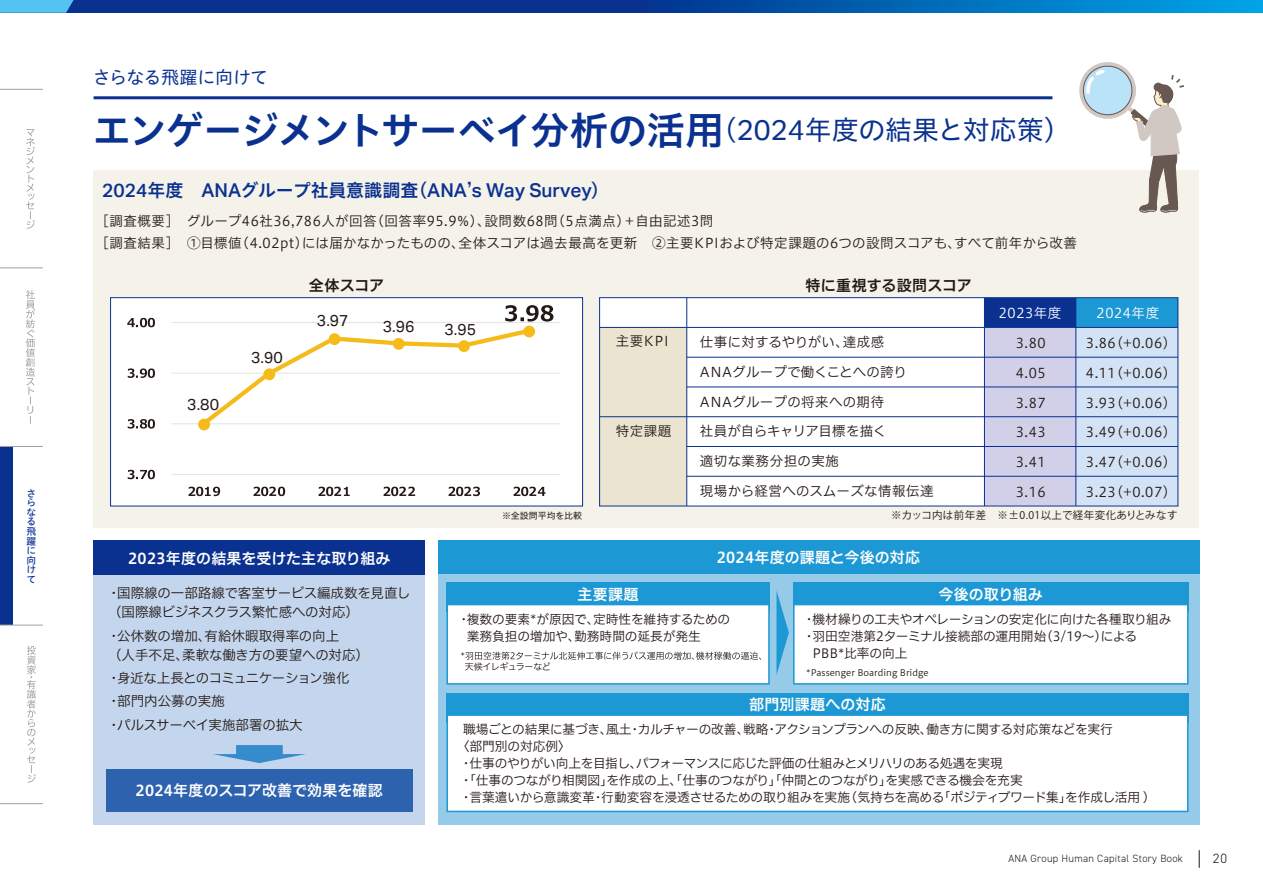
<style>
.page{position:relative;width:1263px;height:893px;background:#fff}
.page>*{position:absolute;margin:0;border:0;box-sizing:border-box;transform-origin:0 0}
.t1{font:39px "Hiragino UD Sans Std N W6";letter-spacing:-.045em;color:#0b3190}
.t2{font:500 19.05px "Aktiv Grotesk";color:#0b3190}
.t3{font:18px "Hiragino UD Sans Std N W4";letter-spacing:-.025em;color:#0b3190}
.t4{font:15.9px "Aktiv Grotesk";color:#221815}
.t5{font:15px "Hiragino UD Sans F Std N W6";letter-spacing:.01em;color:#fff}
.t6{font:15px "Hiragino UD Sans F Std N W6";letter-spacing:.01em;color:#221815}
.t7{font:13.5px/19.2px "Hiragino UD Sans F Std N W3";letter-spacing:.01em;color:#221815}
.t8{font:13.5px/22.5px "Hiragino UD Sans F Std N W3";letter-spacing:.04em;color:#221815}
.t9{font:13.5px/23.4px "Hiragino UD Sans F Std N W3";letter-spacing:-.02em;color:#221815}
.t10{font:13.5px "Hiragino UD Sans F Std N W3";letter-spacing:.03em;color:#221815}
.t11{font:13.5px "Hiragino UD Sans F Std N W3";letter-spacing:-.015em;color:#221815}
.t12{font:13.5px "Hiragino UD Sans F Std N W3";letter-spacing:.04em;color:#fff}
.t13{font:300 13.5px "DIN2014";color:#221815}
.t14{font:12.75px/17px "Hiragino UD Sans F Std N W3";letter-spacing:-.02em;color:#221815}
.t15{font:12.75px "Hiragino UD Sans F Std N W3";color:#221815}
.t16{font:10.5px "Koz Go Pr 6 N";letter-spacing:.04em;color:#221815}
.t17{font:300 10.5px "DIN2014";letter-spacing:.03em;color:#221815}
.t18{font:9.75px "Hiragino UD Sans Std N W5";color:#0b3190}
.t19{font:9px "Hiragino UD Sans F Std N W3";color:#221815}
.t20{font:9px "Hiragino UD Sans F Std N W3";letter-spacing:-.045em;color:#221815}
.t21{font:9px "Hiragino UD Sans Std N W4";color:#221815}
.s1{font-family:"Hiragino UD Sans Std N W4";font-size:27px}
.s2{font-family:"Aktiv Grotesk";font-size:28.65px}
.s3{font-family:"Hiragino UD Sans Std N W6";font-weight:400;font-size:18px}
</style>
<div class="page">
<div style="left:94px;top:170px;width:1105px;height:357px;background:#f5f2e9"></div>
<div style="left:110px;top:297px;width:473px;height:209px;background:#fff;border:1px solid #0b3190"></div>
<hr style="left:171px;top:423px;width:390px;height:1px;background:#e6e6e7">
<hr style="left:171px;top:373px;width:390px;height:1px;background:#e6e6e7">
<hr style="left:171px;top:322px;width:390px;height:1px;background:#e6e6e7">
<hr style="left:171px;top:474px;width:390px;height:1px;background:#e6e6e7">
<svg style="left:197px;top:305px;width:356px;height:125px"></svg>
<svg style="left:128px;top:470px;width:27px;height:9px"></svg>
<svg style="left:128px;top:419px;width:27px;height:10px"></svg>
<svg style="left:128px;top:368px;width:27px;height:10px"></svg>
<svg style="left:127px;top:318px;width:28px;height:9px"></svg>
<svg style="left:188px;top:487px;width:32px;height:9px"></svg>
<svg style="left:254px;top:487px;width:31px;height:9px"></svg>
<svg style="left:318px;top:487px;width:32px;height:9px"></svg>
<svg style="left:384px;top:487px;width:31px;height:9px"></svg>
<svg style="left:449px;top:487px;width:31px;height:9px"></svg>
<svg style="left:513px;top:487px;width:32px;height:9px"></svg>
<div style="left:94px;top:574px;width:331px;height:251px;background:#c4d6ed"></div>
<div style="left:94px;top:540px;width:331px;height:34px;background:#0b3190"></div>
<div style="left:438px;top:540px;width:761px;height:34px;background:#1c98d4"></div>
<svg style="left:213px;top:745px;width:93px;height:18px"></svg>
<div style="left:106px;top:770px;width:306px;height:42px;background:#2c62ae"></div>
<div style="left:438px;top:574px;width:761px;height:251px;background:#95cae9"></div>
<div style="left:446px;top:583px;width:324px;height:29px;background:#1c98d4"></div>
<div style="left:446px;top:693px;width:742px;height:30px;background:#1c98d4"></div>
<div style="left:446px;top:715px;width:742px;height:97px;background:#fff"></div>
<div style="left:793px;top:583px;width:395px;height:29px;background:#1c98d4"></div>
<svg style="left:776px;top:591px;width:412px;height:94px"></svg>
<div style="left:600px;top:298px;width:578px;height:208px;background:#fff"></div>
<div style="left:1076px;top:298px;width:102px;height:29px;background:#1c98d4"></div>
<div style="left:984px;top:298px;width:92px;height:29px;background:#0b3190"></div>
<div style="left:1076px;top:327px;width:102px;height:179px;background:#d3e3f5"></div>
<div style="left:984px;top:327px;width:92px;height:179px;background:#d2d0e8"></div>
<div style="left:600px;top:327px;width:87px;height:179px;background:#eae4d1"></div>
<hr style="left:984px;top:298px;width:1px;height:208px;background:#0b3190">
<hr style="left:686px;top:298px;width:1px;height:208px;background:#0b3190">
<hr style="left:600px;top:327px;width:578px;height:1px;background:#0b3190">
<hr style="left:687px;top:357px;width:491px;height:1px;background:#0b3190">
<hr style="left:687px;top:387px;width:491px;height:1px;background:#0b3190">
<hr style="left:600px;top:416px;width:578px;height:1px;background:#0b3190">
<hr style="left:687px;top:446px;width:491px;height:1px;background:#0b3190">
<hr style="left:687px;top:476px;width:491px;height:1px;background:#0b3190">
<div style="left:599px;top:297px;width:579px;height:209px;border:1px solid #0b3190"></div>
<hr style="left:1075px;top:298px;width:1px;height:208px;background:#0b3190">
<svg style="left:446px;top:605px;width:324px;height:80px;background:#f1f5f8"></svg>
<svg style="left:1199px;top:850px;width:1px;height:17px"></svg>
<hr style="left:0;top:89px;width:43px;height:1px;background:#9fa0a0">
<div style="left:0;top:446px;width:13px;height:179px;background:#0b3190"></div>
<hr style="left:0;top:268px;width:43px;height:1px;background:#9fa0a0">
<hr style="left:0;top:446px;width:43px;height:1px;background:#9fa0a0">
<hr style="left:0;top:625px;width:43px;height:1px;background:#9fa0a0">
<hr style="left:0;top:803px;width:43px;height:1px;background:#9fa0a0">
<svg style="left:26px;top:129px;width:9px;height:100px"></svg>
<svg style="left:26px;top:290px;width:9px;height:134px"></svg>
<svg style="left:27px;top:646px;width:9px;height:137px"></svg>
<hr style="left:94px;top:96px;width:958px;height:3px;background:#0b3190">
<svg style="left:1079px;top:62px;width:105px;height:151px"></svg>
<svg style="left:81px;top:0;width:1182px;height:13px;background:#0550a6"></svg>
<svg style="left:0;top:0;width:81px;height:13px"></svg>
<p class="t18" style="left:26px;top:485px;width:11px">さ</p>
<p class="t18" style="left:26px;top:495px;width:11px">ら</p>
<p class="t18" style="left:26px;top:505px;width:11px">な</p>
<p class="t18" style="left:26px;top:514px;width:11px">る</p>
<p class="t18" style="left:26px;top:524px;width:11px">飛</p>
<p class="t18" style="left:26px;top:534px;width:11px">躍</p>
<p class="t18" style="left:26px;top:543px;width:11px">に</p>
<p class="t18" style="left:26px;top:553px;width:11px">向</p>
<p class="t18" style="left:26px;top:562px;width:11px">け</p>
<p class="t18" style="left:26px;top:571px;width:11px">て</p>
<h3 class="t3" style="left:93px;top:63px;width:177px">さらなる飛躍に向けて</h3>
<h1 class="t1" style="left:93px;top:100px;width:979px">エンゲージメントサーベイ分析の活用<span class="s1">（</span><span class="s2">2024</span><span class="s1">年度の結果と対応策）</span></h1>
<h2 class="t2" style="left:102px;top:179px;width:508px">2024<span class="s3">年度　</span>ANA<span class="s3">グループ社員意識調査（</span>ANA<span class="s3">ʼ</span>s Way Survey<span class="s3">）</span></h2>
<p class="t8" style="left:102px;top:208px;width:976px">[調査概要] グループ46社36,786人が回答（回答率95.9％）、設問数68問（5点満点）＋自由記述3問<br>[調査結果]　①目標値（4.02pt）には届かなかったものの、全体スコアは過去最高を更新　②主要KPIおよび特定課題の6つの設問スコアも、すべて前年から改善</p>
<p class="t6" style="left:309px;top:274px;width:77px">全体スコア</p>
<p class="t6" style="left:805px;top:274px;width:168px">特に重視する設問スコア</p>
<p class="t4" style="left:187px;top:395px;width:33px">3.80</p>
<p class="t4" style="left:251px;top:348px;width:33px">3.90</p>
<p class="t4" style="left:317px;top:311px;width:33px">3.97</p>
<p class="t4" style="left:383px;top:317px;width:33px">3.96</p>
<p class="t4" style="left:445px;top:320px;width:33px">3.95</p>
<p class="t21" style="left:502px;top:509px;width:82px">※全設問平均を比較</p>
<p class="t7" style="left:616px;top:331px;width:55px">主要KPI</p>
<p class="t7" style="left:616px;top:420px;width:57px">特定課題</p>
<p class="t12" style="left:999px;top:303px;width:64px">2023年度</p>
<p class="t12" style="left:1096px;top:303px;width:64px">2024年度</p>
<p class="t7" style="left:700px;top:332px;width:186px">仕事に対するやりがい、達成感</p>
<p class="t7" style="left:700px;top:361px;width:209px">ANAグループで働くことへの誇り</p>
<p class="t10" style="left:700px;top:391px;width:186px">ANAグループの将来への期待</p>
<p class="t11" style="left:700px;top:421px;width:188px">社員が自らキャリア目標を描く</p>
<p class="t8" style="left:700px;top:449px;width:141px">適切な業務分担の実施</p>
<p class="t7" style="left:700px;top:481px;width:235px">現場から経営へのスムーズな情報伝達</p>
<p class="t16" style="left:891px;top:509px;width:288px">※カッコ内は前年差　※±0.01以上で経年変化ありとみなす</p>
<p class="t7" style="left:1086px;top:333px;width:85px">3.86(+0.06)</p>
<p class="t7" style="left:1086px;top:362px;width:85px">4.11(+0.06)</p>
<p class="t7" style="left:1086px;top:392px;width:85px">3.93(+0.06)</p>
<p class="t7" style="left:1086px;top:422px;width:85px">3.49(+0.06)</p>
<p class="t7" style="left:1086px;top:452px;width:85px">3.47(+0.06)</p>
<p class="t7" style="left:1086px;top:481px;width:85px">3.23(+0.07)</p>
<p class="t7" style="left:1016px;top:333px;width:31px">3.80</p>
<p class="t7" style="left:1016px;top:362px;width:31px">4.05</p>
<p class="t7" style="left:1016px;top:392px;width:31px">3.87</p>
<p class="t7" style="left:1016px;top:422px;width:31px">3.43</p>
<p class="t7" style="left:1016px;top:452px;width:31px">3.41</p>
<p class="t7" style="left:1016px;top:481px;width:31px">3.16</p>
<p class="t5" style="left:128px;top:547px;width:264px">2023年度の結果を受けた主な取り組み</p>
<p class="t5" style="left:717px;top:546px;width:205px">2024年度の課題と今後の対応</p>
<p class="t5" style="left:577px;top:583px;width:62px">主要課題</p>
<p class="t5" style="left:938px;top:583px;width:106px">今後の取り組み</p>
<p class="t9" style="left:107px;top:582px;width:305px;line-height:19.2px">・国際線の一部路線で客室サービス編成数を見直し（国際線ビジネスクラス繁忙感への対応）</p>
<p class="t7" style="left:107px;top:625px;width:263px">・公休数の増加、有給休暇取得率の向上<br>（人手不足、柔軟な働き方の要望への対応）</p>
<p class="t9" style="left:107px;top:665px;width:244px">・身近な上長とのコミュニケーション強化・部門内公募の実施<br>・パルスサーベイ実施部署の拡大</p>
<p class="t14" style="left:467px;top:610px;width:265px;text-indent:-10px">・複数の要素*が原因で、定時性を維持するための業務負担の増加や、勤務時間の延長が発生</p>
<p class="t20" style="left:465px;top:660px;width:88px">天候イレギュラーなど</p>
<p class="t14" style="left:803px;top:610px;width:370px">・機材繰りの工夫やオペレーションの安定化に向けた各種取り組み</p>
<p class="t14" style="left:803px;top:627px;width:336px">・羽田空港第2ターミナル接続部の運用開始(3/19～)による</p>
<p class="t15" style="left:812px;top:644px;width:97px">PBB*比率の向上</p>
<p class="t19" style="left:806px;top:666px;width:124px">*Passenger Boarding Bridge</p>
<p class="t5" style="left:749px;top:693px;width:138px">部門別課題への対応</p>
<p class="t14" style="left:457px;top:720px;width:700px;text-indent:6px">職場ごとの結果に基づき、風土・カルチャーの改善、戦略・アクションプランへの反映、働き方に関する対応策などを実行<br>〈部門別の対応例〉<br>・仕事のやりがい向上を目指し、パフォーマンスに応じた評価の仕組みとメリハリのある処遇を実現<br>・「仕事のつながり相関図」を作成の上「、仕事のつながり「」仲間とのつながり」を実感できる機会を充実<br>・言葉遣いから意識変革・行動変容を浸透させるための取り組みを実施（気持ちを高める「ポジティブワード集」を作成し活用）</p>
<p class="t5" style="left:136px;top:779px;width:249px">2024年度のスコア改善で効果を確認</p>
<p class="t17" style="left:1008px;top:852px;width:176px">ANA Group Human Capital Story Book</p>
<p class="t13" style="left:1213px;top:850px;width:16px">20</p>
</div>
